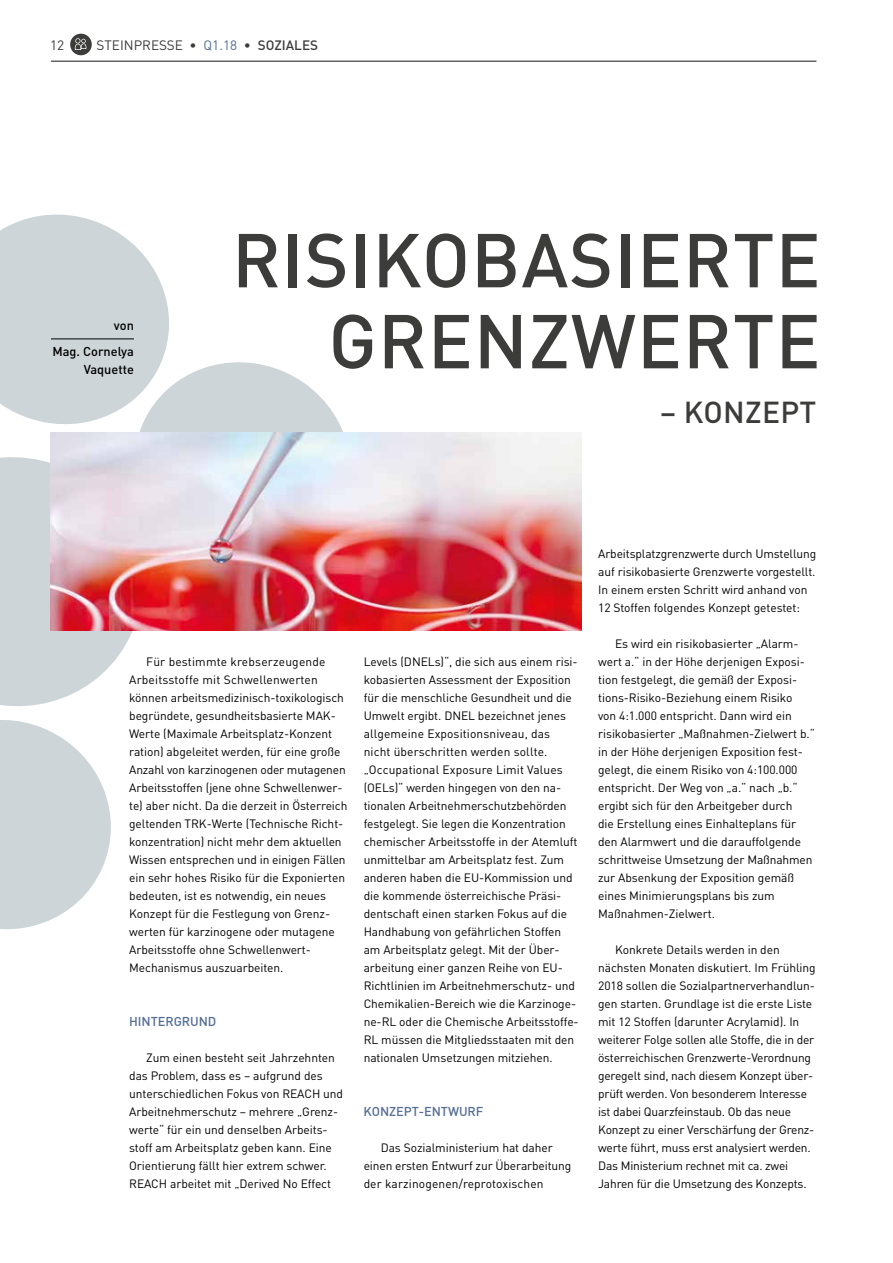
<style>
.page{position:relative;width:893px;height:1263px;background:#fff}
.page>*{position:absolute;margin:0;border:0;box-sizing:border-box;transform-origin:0 0}
.t1{font:500 75px/81px "DIN";letter-spacing:.01em;color:#3c3c3b;text-align:right}
.t2{font:500 30px "DIN";letter-spacing:.01em;color:#3c3c3b}
.t3{font:13.5px "DIN";color:#3c3c3b}
.t4{font:500 12.75px "DIN";letter-spacing:-.005em;color:#546e95}
.t5{font:500 12.75px/25.5px "DIN";color:#000;text-align:right}
.t6{font:12px/18px "DIN";letter-spacing:-.005em;color:#000}
.s1{color:#546e95}
.s2{font-weight:500}
</style>
<div class="page">
<svg style="left:0;top:214px;width:365px;height:716px"></svg>
<hr style="left:51px;top:338px;width:83px;height:1px;background:#000">
<hr style="left:51px;top:61px;width:765px;height:1px;background:#3c3c3b">
<img style="left:51px;top:432px;width:531px;height:198px">
<div style="left:70px;top:34px;width:22px;height:21px;background:#3c3c3b;border-radius:50%"></div>
<svg style="left:75px;top:38px;width:11px;height:12px"></svg>
<p class="t3" style="left:50px;top:37px;width:16px">12</p>
<p class="t3" style="left:97px;top:37px;width:223px">STEINPRESSE • <span class="s1">Q1.18</span> • <span class="s2">SOZIALES</span></p>
<p class="t5" style="left:52px;top:312px;width:83px">von<br>Mag. Cornelya</p>
<p class="t5" style="left:84px;top:356px;width:52px">Vaquette</p>
<h1 class="t1" style="left:232px;top:217px;width:590px">RISIKOBASIERTE<br>GRENZWERTE</h1>
<h2 class="t2" style="left:660px;top:393px;width:158px">– KONZEPT</h2>
<p class="t6" style="left:129px;top:652px;width:220px;text-indent:17px">Für bestimmte krebserzeugende Arbeitsstoffe mit Schwellenwerten können arbeitsmedizinisch-toxikologisch begründete, gesundheitsbasierte MAK-Werte (Maximale Arbeitsplatz-Konzent ration) abgeleitet werden, für eine große Anzahl von karzinogenen oder mutagenen Arbeitsstoffen (jene ohne Schwellenwer&shy;te) aber nicht. Da die derzeit in Österreich geltenden TRK-Werte (Technische Richt&shy;konzentration) nicht mehr dem aktuellen Wissen entsprechen und in einigen Fällen ein sehr hohes Risiko für die Exponierten bedeuten, ist es notwendig, ein neues Konzept für die Festlegung von Grenz&shy;werten für karzinogene oder mutagene Arbeitsstoffe ohne Schwellenwert-Mechanismus auszuarbeiten.</p>
<p class="t4" style="left:129px;top:1013px;width:89px">HINTERGRUND</p>
<p class="t6" style="left:129px;top:1048px;width:215px;text-indent:17px">Zum einen besteht seit Jahrzehnten das Problem, dass es – aufgrund des unterschiedlichen Fokus von REACH und Arbeitnehmerschutz – mehrere „Grenz&shy;werte“ für ein und denselben Arbeits&shy;stoff am Arbeitsplatz geben kann. Eine Orientierung fällt hier extrem schwer.<br>REACH arbeitet mit „Derived No Effect</p>
<p class="t6" style="left:364px;top:652px;width:217px">Levels (DNELs)“, die sich aus einem risi&shy;kobasierten Assessment der Exposition für die menschliche Gesundheit und die Umwelt ergibt. DNEL bezeichnet jenes allgemeine Expositionsniveau, das nicht überschritten werden sollte. „Occupational Exposure Limit Values (OELs)“ werden hingegen von den na&shy;tionalen Arbeitnehmerschutzbehörden festgelegt. Sie legen die Konzentration chemischer Arbeitsstoffe in der Atemluft unmittelbar am Arbeitsplatz fest. Zum anderen haben die EU-Kommission und die kommende österreichische Präsi&shy;dentschaft einen starken Fokus auf die Handhabung von gefährlichen Stoffen am Arbeitsplatz gelegt. Mit der Über&shy;arbeitung einer ganzen Reihe von EU-Richtlinien im Arbeitnehmerschutz- und Chemikalien-Bereich wie die Karzinoge&shy;ne-RL oder die Chemische Arbeitsstoffe-RL müssen die Mitgliedsstaaten mit den nationalen Umsetzungen mitziehen.</p>
<p class="t4" style="left:364px;top:1103px;width:121px">KONZEPT-ENTWURF</p>
<p class="t6" style="left:364px;top:1138px;width:209px;text-indent:17px">Das Sozialministerium hat daher einen ersten Entwurf zur Überarbeitung der karzinogenen/reprotoxischen</p>
<p class="t6" style="left:598px;top:544px;width:220px">Arbeitsplatzgrenzwerte durch Umstellung auf risikobasierte Grenzwerte vorgestellt.<br>In einem ersten Schritt wird anhand von 12 Stoffen folgendes Konzept getestet:</p>
<p class="t6" style="left:598px;top:634px;width:218px;text-indent:17px">Es wird ein risikobasierter „Alarm&shy;wert a.“ in der Höhe derjenigen Exposi&shy;tion festgelegt, die gemäß der Exposi&shy;tions-Risiko-Beziehung einem Risiko<br>von 4:1.000 entspricht. Dann wird ein risikobasierter „Maßnahmen-Zielwert b.“ in der Höhe derjenigen Exposition fest&shy;gelegt, die einem Risiko von 4:100.000 entspricht. Der Weg von „a.“ nach „b.“ ergibt sich für den Arbeitgeber durch<br>die Erstellung eines Einhalteplans für den Alarmwert und die darauffolgende schrittweise Umsetzung der Maßnahmen zur Absenkung der Exposition gemäß eines Minimierungsplans bis zum Maßnahmen-Zielwert.</p>
<p class="t6" style="left:598px;top:940px;width:219px;text-indent:17px">Konkrete Details werden in den nächsten Monaten diskutiert. Im Frühling 2018 sollen die Sozialpartnerverhandlun&shy;gen starten. Grundlage ist die erste Liste mit 12 Stoffen (darunter Acrylamid). In weiterer Folge sollen alle Stoffe, die in der österreichischen Grenzwerte-Verordnung geregelt sind, nach diesem Konzept über&shy;prüft werden. Von besonderem Interesse ist dabei Quarzfeinstaub. Ob das neue Konzept zu einer Verschärfung der Grenz&shy;werte führt, muss erst analysiert werden.<br>Das Ministerium rechnet mit ca. zwei Jahren für die Umsetzung des Konzepts.</p>
</div>
